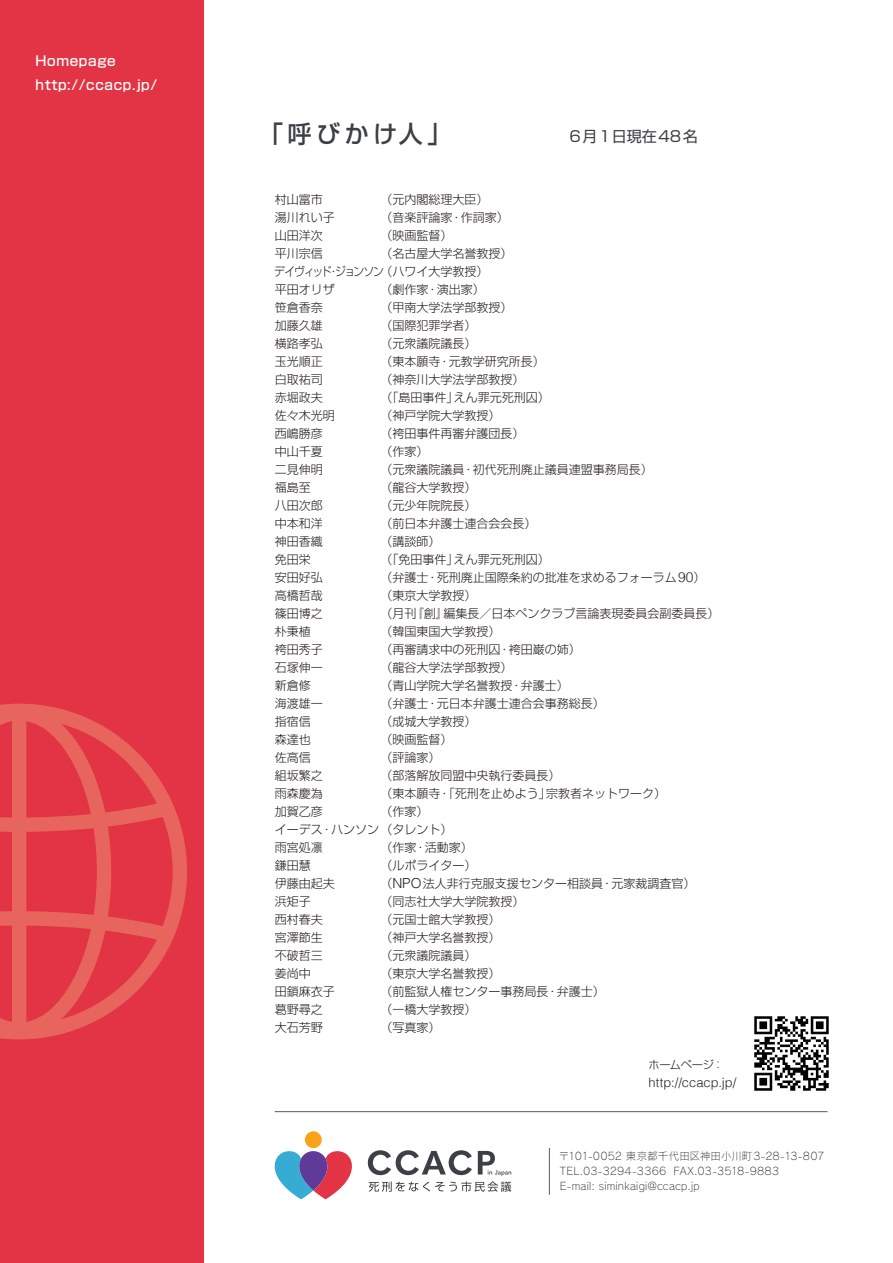
<style>
.page{position:relative;width:893px;height:1263px;background:#fff}
.page>*{position:absolute;margin:0;border:0;box-sizing:border-box;transform-origin:0 0}
.t1{font:500 24px "Shin Go Pro";letter-spacing:.185em;color:#3c3f45}
.t2{font:15px "Shin Go Pro";letter-spacing:.1em;color:#3c3f45}
.t3{font:500 13.5px/23.7px "Shin Go Pro";letter-spacing:.05em;color:#fff}
.t4{font:300 12.9px "Helvetica";letter-spacing:.005em;color:#231f20}
.t5{font:300 12px/18px "Shin Go Pro";color:#231f20}
.t6{font:300 11.25px "Shin Go Pro";letter-spacing:-.035em;color:#231f20}
.t7{font:10.5px/15px "Rodin CID L";letter-spacing:.015em;color:#231f20}
.s1{font-family:"Helvetica";font-size:13.8px}
</style>
<div class="page">
<svg style="left:275px;top:1147px;width:77px;height:52px"></svg>
<div style="left:305px;top:1131px;width:17px;height:17px;background:#f9a31b;border-radius:50%"></div>
<svg style="left:368px;top:1150px;width:143px;height:42px"></svg>
<hr style="left:275px;top:1111px;width:552px;height:1px;background:#57585a">
<hr style="left:549px;top:1148px;width:1px;height:47px;background:#57585a">
<div style="left:0;top:0;width:204px;height:1263px;background:#e23444"></div>
<svg style="left:0;top:704px;width:187px;height:335px"></svg>
<img style="left:754px;top:1016px;width:75px;height:75px">
<p class="t3" style="left:36px;top:47px;width:123px">Homepage http://ccacp.jp/</p>
<h1 class="t1" style="left:259px;top:114px;width:194px">「呼びかけ人」</h1>
<p class="t2" style="left:570px;top:124px;width:130px">6月1日現在48名</p>
<p class="t5" style="left:380px;top:188px;width:340px">（元内閣総理大臣）<br>（音楽評論家・作詞家）<br>（映画監督）<br>（名古屋大学名誉教授）<br>（ハワイ大学教授）<br>（劇作家・演出家）<br>（甲南大学法学部教授）<br>（国際犯罪学者）<br>（元衆議院議長）<br>（東本願寺・元教学研究所長）<br>（神奈川大学法学部教授）<br>（「島田事件」えん罪元死刑囚）<br>（神戸学院大学教授）<br>（袴田事件再審弁護団長）<br>（作家）<br>（元衆議院議員・初代死刑廃止議員連盟事務局長）<br>（龍谷大学教授）<br>（元少年院院長）<br>（前日本弁護士連合会会長）<br>（講談師）<br>（「免田事件」えん罪元死刑囚）<br>（弁護士・死刑廃止国際条約の批准を求めるフォーラム<span class="s1">90</span>）（東京大学教授）<br>（月刊『創』編集長／日本ペンクラブ言論表現委員会副委員長）（韓国東国大学教授）<br>（再審請求中の死刑囚・袴田巌の姉）<br>（龍谷大学法学部教授）<br>（青山学院大学名誉教授・弁護士）<br>（弁護士・元日本弁護士連合会事務総長）<br>（成城大学教授）<br>（映画監督）<br>（評論家）<br>（部落解放同盟中央執行委員長）<br>（東本願寺・「死刑を止めよう」宗教者ネットワーク）<br>（作家）</p>
<p class="t5" style="left:380px;top:836px;width:317px">（作家・活動家）<br>（ルポライター）<br>（<span class="s1">NPO</span>法人非行克服支援センター相談員・元家裁調査官）（同志社大学大学院教授）<br>（元国士館大学教授）<br>（神戸大学名誉教授）<br>（元衆議院議員）<br>（東京大学名誉教授）<br>（前監獄人権センター事務局長・弁護士）<br>（一橋大学教授）<br>（写真家）</p>
<p class="t5" style="left:274px;top:188px;width:180px">村山富市<br>湯川れい子<br>山田洋次<br>平川宗信<br>デイヴィッド・ジョンソン<br>平田オリザ<br>笹倉香奈<br>加藤久雄<br>横路孝弘<br>玉光順正<br>白取祐司<br>赤堀政夫<br>佐々木光明<br>西嶋勝彦<br>中山千夏<br>二見伸明<br>福島至<br>八田次郎<br>中本和洋<br>神田香織<br>免田栄<br>安田好弘<br>高橋哲哉<br>篠田博之<br>朴秉植<br>袴田秀子<br>石塚伸一<br>新倉修<br>海渡雄一<br>指宿信<br>森達也<br>佐高信<br>組坂繁之<br>雨森慶為<br>加賀乙彦<br>イーデス・ハンソン（タレント）雨宮処凛<br>鎌田慧<br>伊藤由起夫<br>浜矩子<br>西村春夫<br>宮澤節生<br>不破哲三<br>姜尚中<br>田鎖麻衣子<br>葛野尋之<br>大石芳野</p>
<p class="t6" style="left:649px;top:1055px;width:77px">ホームページ：</p>
<p class="t4" style="left:649px;top:1071px;width:89px">http://ccacp.jp/</p>
<p class="t7" style="left:559px;top:1148px;width:267px">〒101-0052 東京都千代田区神田小川町3-28-13-807<br>TEL.03-3294-3366 FAX.03-3518-9883<br>E-mail: siminkaigi@ccacp.jp</p>
</div>
